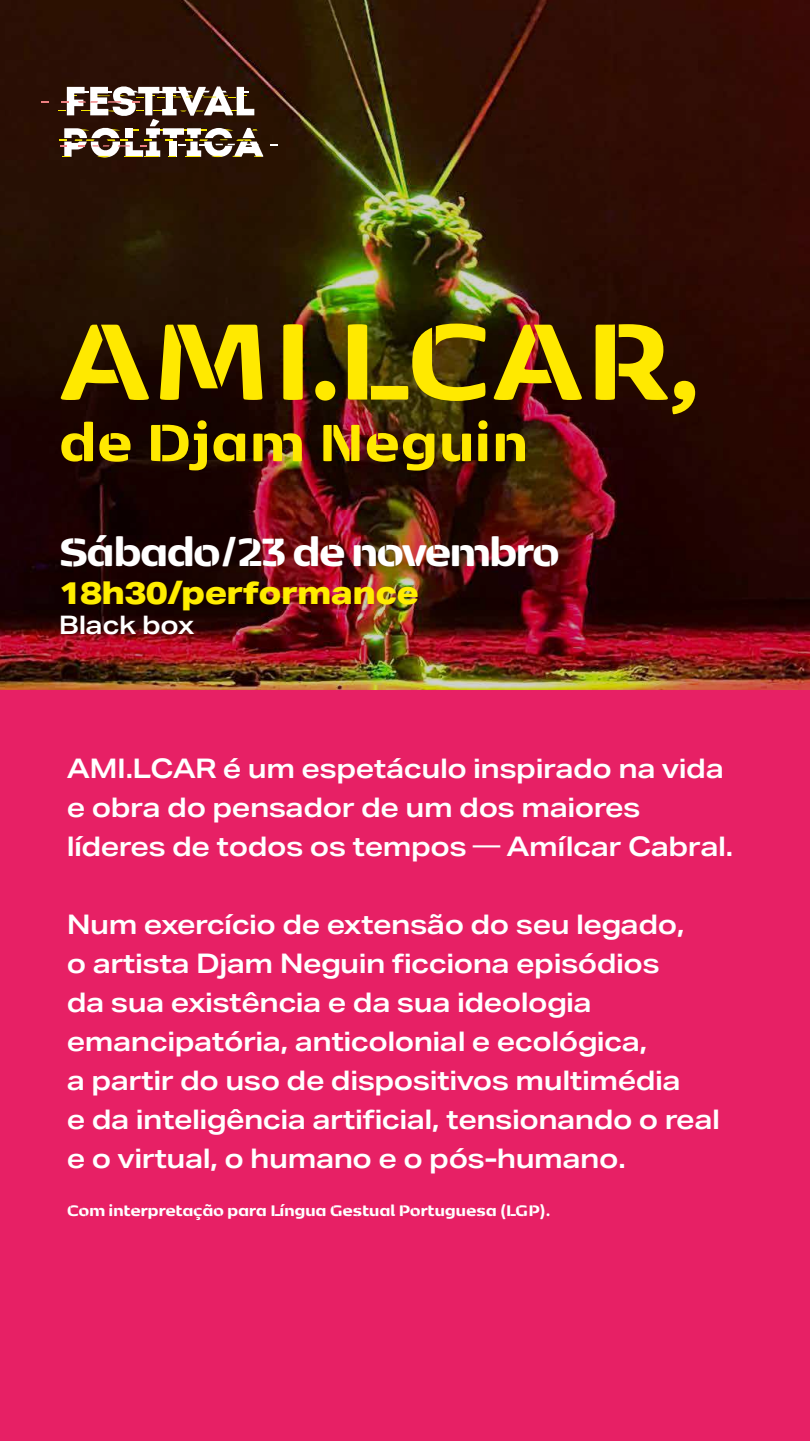
<style>
.page{position:relative;width:810px;height:1441px;background:#fff}
.page>*{position:absolute;margin:0;border:0;box-sizing:border-box;transform-origin:0 0}
.t1{font:800 127.5px "Kobenhavn Sans Stencil";color:#ffe900}
.t2{font:800 61.5px "Kobenhavn Sans Stencil";color:#ffe900}
.t3{font:800 46.5px "Kobenhavn Sans Stencil";letter-spacing:-.055em;color:#fff}
.t4{font:800 31.5px "Aktiv Grotesk Ex";letter-spacing:-.02em;color:#ffed00}
.t5{font:600 27px/39px "Aktiv Grotesk Ex";letter-spacing:-.02em;color:#fff}
.t6{font:600 25.5px "Aktiv Grotesk Ex";letter-spacing:-.02em;color:#fff}
.t7{font:800 18px "Kobenhavn Sans Stencil";letter-spacing:-.02em;color:#fff}
</style>
<div class="page">
<img style="left:0;top:0;width:810px;height:691px">
<div style="left:0;top:691px;width:810px;height:750px;background:#e72065"></div>
<svg style="left:41px;top:101px;width:7px;height:2px"></svg>
<svg style="left:58px;top:83px;width:205px;height:79px"></svg>
<h1 class="t1" style="left:59px;top:266px;width:647px">AMI.LCAR,</h1>
<h2 class="t2" style="left:59px;top:397px;width:472px">de Djam Neguin</h2>
<h3 class="t3" style="left:59px;top:517px;width:503px">Sábado/23 de novembro</h3>
<p class="t4" style="left:59px;top:574px;width:362px">18h30/performance</p>
<p class="t6" style="left:59px;top:611px;width:137px">Black box</p>
<p class="t5" style="left:67px;top:749px;width:668px">AMI.LCAR é um espetáculo inspirado na vida e obra do pensador de um dos maiores líderes de todos os tempos ⎯ Amílcar Cabral.</p>
<p class="t5" style="left:67px;top:905px;width:655px">Num exercício de extensão do seu legado,<br>o artista Djam Neguin ficciona episódios<br>da sua existência e da sua ideologia emancipatória, anticolonial e ecológica,<br>a partir do uso de dispositivos multimédia<br>e da inteligência artificial, tensionando o real e o virtual, o humano e o pós-humano.</p>
<p class="t7" style="left:67px;top:1197px;width:486px">Com interpretação para Língua Gestual Portuguesa (LGP).</p>
</div>
